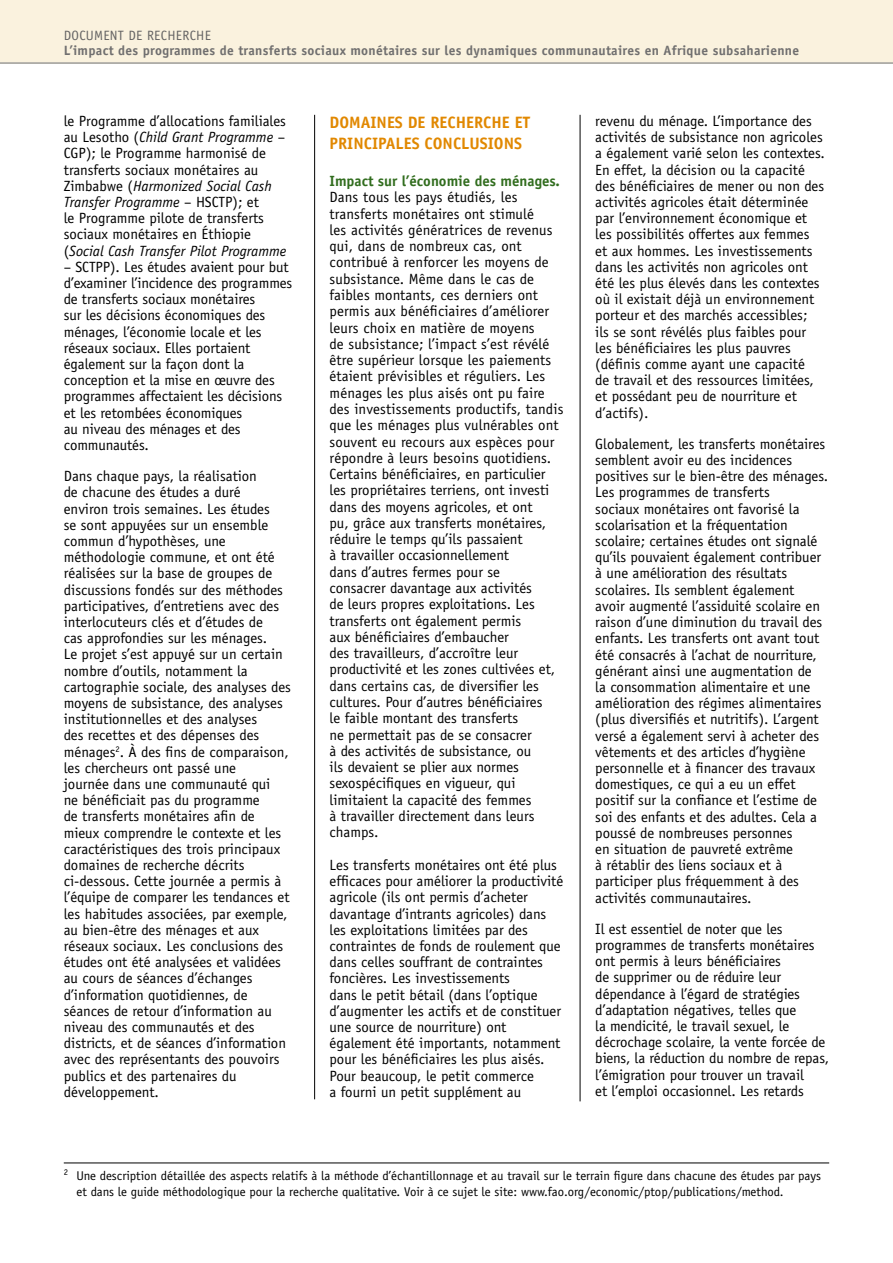
<style>
.page{position:relative;width:893px;height:1263px;background:#fff}
.page>*{position:absolute;margin:0;border:0;box-sizing:border-box;transform-origin:0 0}
.t1{font:700 16.5px/21px "Officina Sans";color:#e18800}
.t2{font:14.85px/16.2px "Officina Sans";color:#000}
.t3{font:700 14.85px "Officina Sans";color:#316d1e}
.t4{font:700 13.5px "Officina Sans";letter-spacing:.02em;color:#706f6f}
.t5{font:13.5px "Officina Sans";letter-spacing:.02em;color:#646363}
.t6{font:12.75px/15.3px "Officina Sans";color:#000}
.s1{font-style:italic}
</style>
<div class="page">
<hr style="left:580px;top:115px;width:1px;height:986px;background:#000">
<hr style="left:314px;top:115px;width:1px;height:984px;background:#000">
<hr style="left:64px;top:1162px;width:765px;height:1px;background:#000">
<div style="left:0;top:0;width:893px;height:64px;background:#faf2de"></div>
<p class="t5" style="left:64px;top:27px;width:95px">RESEARCH BRIEF</p>
<p class="t5" style="left:64px;top:27px;width:149px">DOCUMENT DE RECHERCHE</p>
<p class="t4" style="left:64px;top:42px;width:737px">L’impact des programmes de transferts sociaux monétaires sur les dynamiques communautaires en Afrique subsaharienne</p>
<p class="t2" style="left:64px;top:113px;width:224px">le Programme d’allocations familiales au Lesotho (<span class="s1">Child Grant Programme</span> – CGP); le Programme harmonisé de transferts sociaux monétaires au Zimbabwe (<span class="s1">Harmonized Social Cash Transfer Programme</span> – HSCTP); et<br>le Programme pilote de transferts sociaux monétaires en Éthiopie (<span class="s1">Social Cash Transfer Pilot Programme</span></p>
<p class="t2" style="left:64px;top:259px;width:230px">– SCTPP). Les études avaient pour but d’examiner l’incidence des programmes de transferts sociaux monétaires<br>sur les décisions économiques des ménages, l’économie locale et les réseaux sociaux. Elles portaient également sur la façon dont la conception et la mise en œuvre des programmes affectaient les décisions et les retombées économiques<br>au niveau des ménages et des communautés.</p>
<p class="t2" style="left:64px;top:468px;width:229px">Dans chaque pays, la réalisation<br>de chacune des études a duré<br>environ trois semaines. Les études<br>se sont appuyées sur un ensemble commun d’hypothèses, une méthodologie commune, et ont été réalisées sur la base de groupes de discussions fondés sur des méthodes participatives, d’entretiens avec des interlocuteurs clés et d’études de<br>cas approfondies sur les ménages.<br>Le projet s’est appuyé sur un certain nombre d’outils, notamment la cartographie sociale, des analyses des moyens de subsistance, des analyses institutionnelles et des analyses<br>des recettes et des dépenses des ménages<sup>2</sup>. À des fins de comparaison, les chercheurs ont passé une<br>journée dans une communauté qui<br>ne bénéficiait pas du programme<br>de transferts monétaires afin de mieux comprendre le contexte et les caractéristiques des trois principaux domaines de recherche décrits ci-dessous. Cette journée a permis à l’équipe de comparer les tendances et les habitudes associées, par exemple, au bien-être des ménages et aux réseaux sociaux. Les conclusions des études ont été analysées et validées au cours de séances d’échanges d’information quotidiennes, de séances de retour d’information au niveau des communautés et des districts, et de séances d’information avec des représentants des pouvoirs publics et des partenaires du développement.</p>
<p class="t1" style="left:330px;top:111px;width:202px">DOMAINES DE RECHERCHE ET<br>PRINCIPALES CONCLUSIONS</p>
<p class="t3" style="left:330px;top:172px;width:232px">Impact sur l’économie des ménages.</p>
<p class="t2" style="left:330px;top:189px;width:235px">Dans tous les pays étudiés, les transferts monétaires ont stimulé<br>les activités génératrices de revenus qui, dans de nombreux cas, ont contribué à renforcer les moyens de subsistance. Même dans le cas de faibles montants, ces derniers ont permis aux bénéficiaires d’améliorer leurs choix en matière de moyens<br>de subsistance; l’impact s’est révélé être supérieur lorsque les paiements étaient prévisibles et réguliers. Les ménages les plus aisés ont pu faire des investissements productifs, tandis que les ménages plus vulnérables ont souvent eu recours aux espèces pour répondre à leurs besoins quotidiens.<br>Certains bénéficiaires, en particulier les propriétaires terriens, ont investi dans des moyens agricoles, et ont<br>pu, grâce aux transferts monétaires, réduire le temps qu’ils passaient<br>à travailler occasionnellement<br>dans d’autres fermes pour se<br>consacrer davantage aux activités<br>de leurs propres exploitations. Les transferts ont également permis<br>aux bénéficiaires d’embaucher<br>des travailleurs, d’accroître leur productivité et les zones cultivées et, dans certains cas, de diversifier les cultures. Pour d’autres bénéficiaires<br>le faible montant des transferts<br>ne permettait pas de se consacrer<br>à des activités de subsistance, ou<br>ils devaient se plier aux normes sexospécifiques en vigueur, qui limitaient la capacité des femmes<br>à travailler directement dans leurs champs.</p>
<p class="t2" style="left:330px;top:857px;width:235px">Les transferts monétaires ont été plus efficaces pour améliorer la productivité agricole (ils ont permis d’acheter davantage d’intrants agricoles) dans les exploitations limitées par des contraintes de fonds de roulement que dans celles souffrant de contraintes foncières. Les investissements<br>dans le petit bétail (dans l’optique d’augmenter les actifs et de constituer une source de nourriture) ont également été importants, notamment pour les bénéficiaires les plus aisés.<br>Pour beaucoup, le petit commerce<br>a fourni un petit supplément au</p>
<p class="t2" style="left:595px;top:113px;width:231px">revenu du ménage. L’importance des activités de subsistance non agricoles a également varié selon les contextes.<br>En effet, la décision ou la capacité des bénéficiaires de mener ou non des activités agricoles était déterminée par l’environnement économique et les possibilités offertes aux femmes et aux hommes. Les investissements dans les activités non agricoles ont été les plus élevés dans les contextes où il existait déjà un environnement porteur et des marchés accessibles;<br>ils se sont révélés plus faibles pour les bénéficiaires les plus pauvres (définis comme ayant une capacité<br>de travail et des ressources limitées, et possédant peu de nourriture et d’actifs).</p>
<p class="t2" style="left:595px;top:436px;width:234px">Globalement, les transferts monétaires semblent avoir eu des incidences positives sur le bien-être des ménages.<br>Les programmes de transferts<br>sociaux monétaires ont favorisé la scolarisation et la fréquentation scolaire; certaines études ont signalé qu’ils pouvaient également contribuer à une amélioration des résultats scolaires. Ils semblent également<br>avoir augmenté l’assiduité scolaire en raison d’une diminution du travail des enfants. Les transferts ont avant tout été consacrés à l’achat de nourriture, générant ainsi une augmentation de<br>la consommation alimentaire et une amélioration des régimes alimentaires (plus diversifiés et nutritifs). L’argent versé a également servi à acheter des vêtements et des articles d’hygiène personnelle et à financer des travaux domestiques, ce qui a eu un effet positif sur la confiance et l’estime de soi des enfants et des adultes. Cela a poussé de nombreuses personnes<br>en situation de pauvreté extrême<br>à rétablir des liens sociaux et à participer plus fréquemment à des activités communautaires.</p>
<p class="t2" style="left:595px;top:921px;width:235px">Il est essentiel de noter que les programmes de transferts monétaires ont permis à leurs bénéficiaires<br>de supprimer ou de réduire leur dépendance à l’égard de stratégies d’adaptation négatives, telles que<br>la mendicité, le travail sexuel, le décrochage scolaire, la vente forcée de biens, la réduction du nombre de repas, l’émigration pour trouver un travail<br>et l’emploi occasionnel. Les retards</p>
<p class="t6" style="left:77px;top:1168px;width:746px;text-indent:-13px"><sup>2</sup> Une description détaillée des aspects relatifs à la méthode d’échantillonnage et au travail sur le terrain figure dans chacune des études par pays et dans le guide méthodologique pour la recherche qualitative. Voir à ce sujet le site: www.fao.org/economic/ptop/publications/method.</p>
</div>
